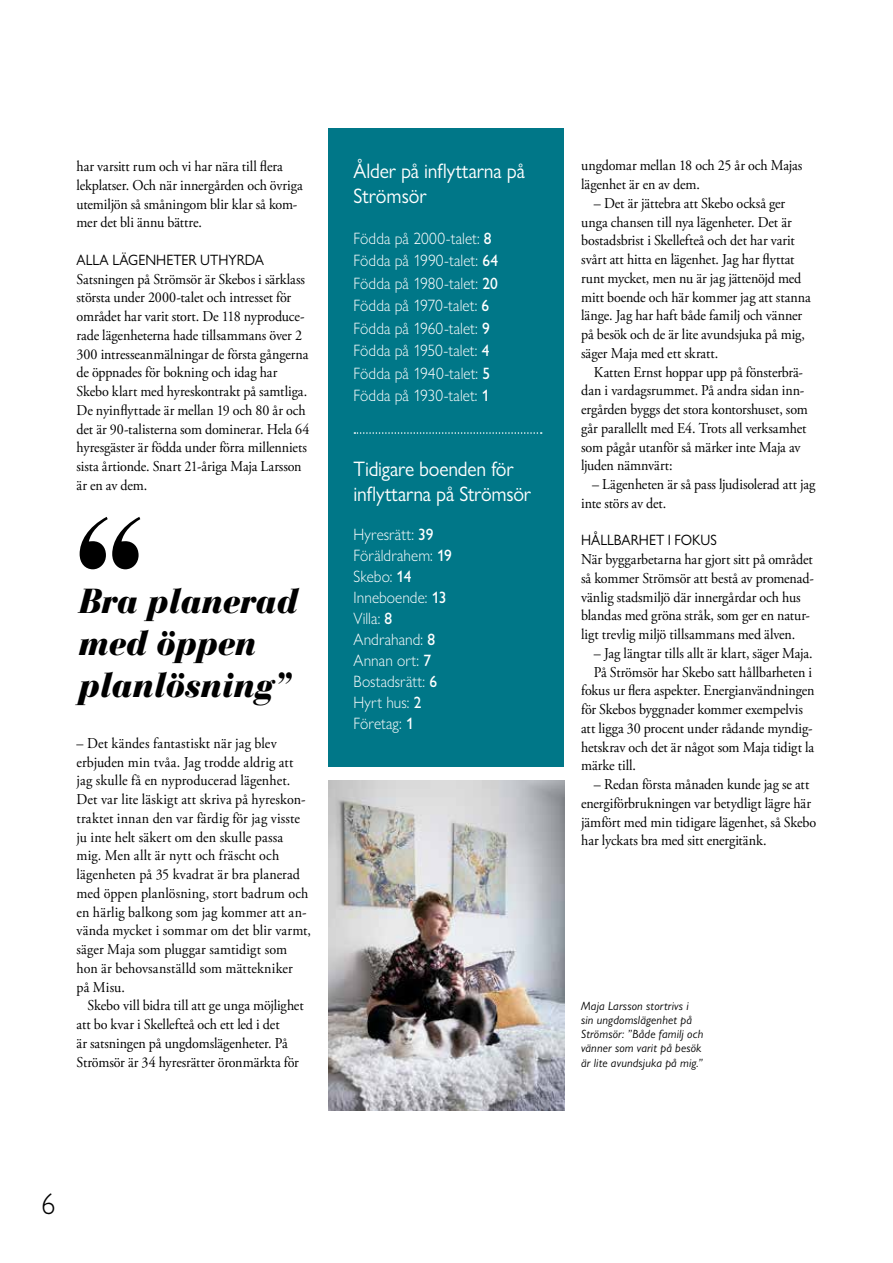
<style>
.page{position:relative;width:893px;height:1263px;background:#fff}
.page>*{position:absolute;margin:0;border:0;box-sizing:border-box;transform-origin:0 0}
.t1{font:italic 900 156.3px "Bauer Bodoni Std";color:#000;scale:.94 1}
.t2{font:italic 900 34.5px/42px "Bauer Bodoni Std";letter-spacing:-.015em;color:#000;scale:.94 1}
.t3{font:300 30.15px "Gill Sans Nova";color:#000;scale:.94 1}
.t4{font:21px/25.5px "Gill Sans Nova";letter-spacing:-.01em;color:#fff;scale:.94 1}
.t5{font:300 16.5px/21px "Gill Sans Nova";color:#fff;scale:.94 1}
.t6{font:15px/18.8px "Adobe Garamond Pro";letter-spacing:-.005em;color:#000;scale:.94 1}
.t7{font:15px "Gill Sans Nova";color:#000;scale:.94 1}
.t8{font:italic 12px/14.2px "Gill Sans Nova";letter-spacing:.015em;color:#000}
.s1{font-weight:500}
</style>
<div class="page">
<hr style="left:892px;top:0;width:1px;height:396px;background:#bcbcbc">
<div style="left:329px;top:128px;width:235px;height:639px;background:#078"></div>
<img style="left:329px;top:780px;width:235px;height:331px">
<svg style="left:354px;top:432px;width:188px;height:2px"></svg>
<h3 class="t4" style="left:354px;top:158px;width:184px">Ålder på inflyttarna på<br>Strömsör</h3>
<p class="t6" style="left:581px;top:157px;width:237px">ungdomar mellan 18 och 25 år och Majas lägenhet är en av dem.</p>
<p class="t6" style="left:581px;top:194px;width:246px;text-indent:13px">– Det är jättebra att Skebo också ger unga chansen till nya lägenheter. Det är bostadsbrist i Skellefteå och det har varit svårt att hitta en lägenhet. Jag har flyttat runt mycket, men nu är jag jättenöjd med mitt boende och här kommer jag att stanna länge. Jag har haft både familj och vänner på besök och de är lite avundsjuka på mig, säger Maja med ett skratt.</p>
<p class="t6" style="left:581px;top:363px;width:243px;text-indent:13px">Katten Ernst hoppar upp på fönsterbrä&shy;dan i vardagsrummet. På andra sidan inn&shy;ergården byggs det stora kontorshuset, som går parallellt med E4. Trots all verksamhet som pågår utanför så märker inte Maja av ljuden nämnvärt:</p>
<p class="t6" style="left:581px;top:475px;width:251px;text-indent:11px">– Lägenheten är så pass ljudisolerad att jag inte störs av det.</p>
<p class="t7" style="left:581px;top:531px;width:146px">HÅLLBARHET I FOKUS</p>
<p class="t6" style="left:581px;top:550px;width:249px">När byggarbetarna har gjort sitt på området så kommer Strömsör att bestå av promenad&shy;vänlig stadsmiljö där innergårdar och hus blandas med gröna stråk, som ger en natur&shy;ligt trevlig miljö tillsammans med älven.</p>
<p class="t6" style="left:594px;top:644px;width:234px">– Jag längtar tills allt är klart, säger Maja.</p>
<p class="t6" style="left:594px;top:663px;width:234px">På Strömsör har Skebo satt hållbarheten i</p>
<p class="t6" style="left:581px;top:682px;width:250px">fokus ur flera aspekter. Energianvändningen</p>
<p class="t6" style="left:581px;top:700px;width:237px">för Skebos byggnader kommer exempelvis</p>
<p class="t6" style="left:581px;top:719px;width:248px">att ligga 30 procent under rådande myndig-</p>
<p class="t6" style="left:581px;top:738px;width:249px">hetskrav och det är något som Maja tidigt la</p>
<p class="t6" style="left:581px;top:757px;width:60px">märke till.</p>
<p class="t6" style="left:581px;top:775px;width:251px;text-indent:13px">– Redan första månaden kunde jag se att energiförbrukningen var betydligt lägre här jämfört med min tidigare lägenhet, så Skebo har lyckats bra med sitt energitänk.</p>
<p class="t6" style="left:77px;top:157px;width:242px">har varsitt rum och vi har nära till flera lekplatser. Och när innergården och övriga utemiljön så småningom blir klar så kom&shy;mer det bli ännu bättre.</p>
<p class="t7" style="left:77px;top:250px;width:201px">ALLA LÄGENHETER UTHYRDA</p>
<p class="t6" style="left:77px;top:270px;width:249px">Satsningen på Strömsör är Skebos i särklass största under 2000-talet och intresset för området har varit stort. De 118 nyproduce&shy;rade lägenheterna hade tillsammans över 2<br>300 intresseanmälningar de första gångerna de öppnades för bokning och idag har Skebo klart med hyreskontrakt på samtliga.<br>De nyinflyttade är mellan 19 och 80 år och det är 90-talisterna som dominerar. Hela 64 hyresgäster är födda under förra millenniets sista årtionde. Snart 21-åriga Maja Larsson är en av dem.</p>
<p class="t5" style="left:354px;top:227px;width:155px;line-height:22.5px">Födda på 2000-talet: <span class="s1">8<br></span>Födda på 1990-talet: <span class="s1">64<br></span>Födda på 1980-talet: <span class="s1">20<br></span>Födda på 1970-talet: <span class="s1">6<br></span>Födda på 1960-talet: <span class="s1">9<br></span>Födda på 1950-talet: <span class="s1">4<br></span>Födda på 1940-talet: <span class="s1">5<br></span>Födda på 1930-talet: <span class="s1">1</span></p>
<h3 class="t4" style="left:354px;top:456px;width:190px">Tidigare boenden för inflyttarna på Strömsör</h3>
<p class="t5" style="left:354px;top:523px;width:106px">Hyresrätt: <span class="s1">39<br></span>Föräldrahem: <span class="s1">19<br></span>Skebo: <span class="s1">14<br></span>Inneboende: <span class="s1">13<br></span>Villa: <span class="s1">8<br></span>Andrahand: <span class="s1">8<br></span>Annan ort: <span class="s1">7<br></span>Bostadsrätt: <span class="s1">6<br></span>Hyrt hus: <span class="s1">2<br></span>Företag: <span class="s1">1</span></p>
<h1 class="t1" style="left:162px;top:606px;width:88px;rotate:-180deg">”</h1>
<h2 class="t2" style="left:78px;top:580px;width:235px">Bra planerad med öppen planlösning”</h2>
<p class="t6" style="left:77px;top:734px;width:251px">– Det kändes fantastiskt när jag blev erbjuden min tvåa. Jag trodde aldrig att jag skulle få en nyproducerad lägenhet.<br>Det var lite läskigt att skriva på hyreskon&shy;traktet innan den var färdig för jag visste ju inte helt säkert om den skulle passa mig. Men allt är nytt och fräscht och lägenheten på 35 kvadrat är bra planerad med öppen planlösning, stort badrum och en härlig balkong som jag kommer att an&shy;vända mycket i sommar om det blir varmt, säger Maja som pluggar samtidigt som hon är behovsanställd som mättekniker<br>på Misu.</p>
<p class="t6" style="left:77px;top:997px;width:243px;text-indent:11px">Skebo vill bidra till att ge unga möjlighet att bo kvar i Skellefteå och ett led i det<br>är satsningen på ungdomslägenheter. På Strömsör är 34 hyresrätter öronmärkta för</p>
<p class="t8" style="left:581px;top:998px;width:124px">Maja Larsson stortrivs i sin ungdomslägenhet på<br>Strömsör: ”Både familj och vänner som varit på besök är lite avundsjuka på mig.”</p>
<h3 class="t3" style="left:41px;top:1185px;width:16px">6</h3>
</div>
